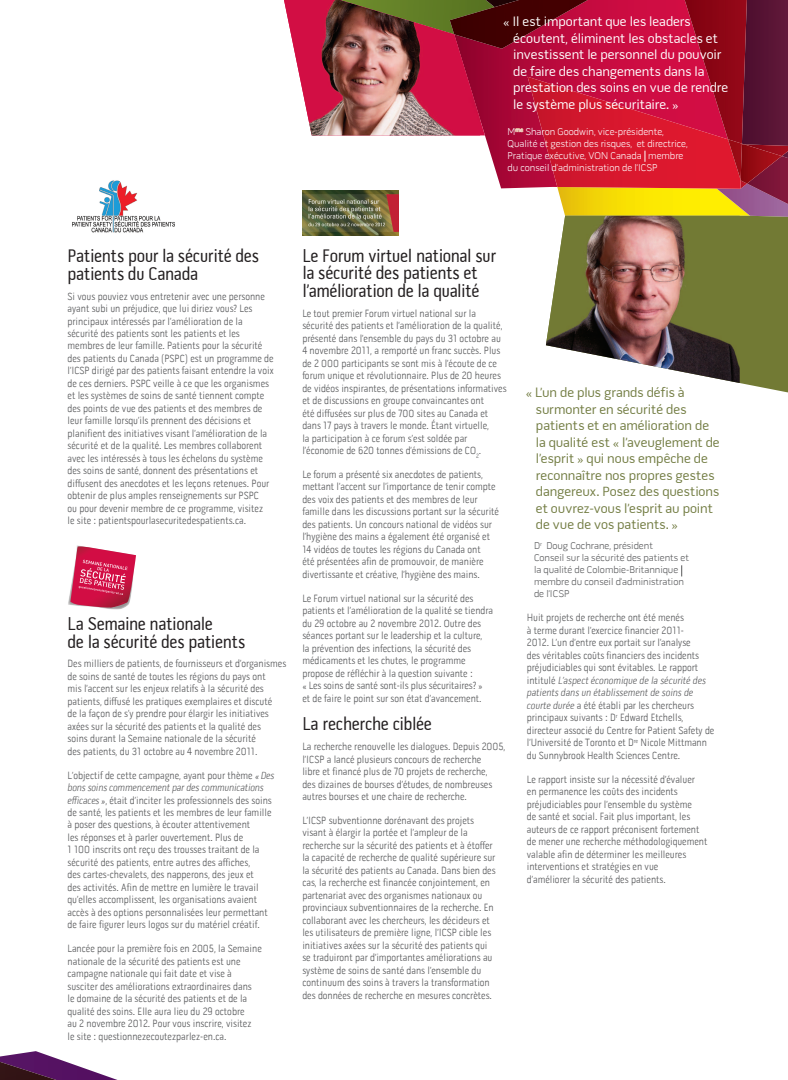
<style>
.page{position:relative;width:788px;height:1080px;background:#fff}
.page>*{position:absolute;margin:0;border:0;box-sizing:border-box;transform-origin:0 0}
.t1{font:18.75px/17.5px "Pill Gothic 300 mg";letter-spacing:-.015em;color:#231f20}
.t2{font:13.75px/16.5px "Pill Gothic 600 mg";color:#727c42}
.t3{font:13.75px/16.5px "Pill Gothic 600 mg";color:#fff}
.t4{font:300 10.62px/12.5px "Pill Gothic 300 mg";color:#57585a}
.t5{font:10.62px/12.5px "Pill Gothic 300 mg Light Obq";color:#57585a}
.t6{font:300 10px/12px "Pill Gothic 600 mg";color:#fff}
.t7{font:300 10px/12px "Pill Gothic 600 mg";color:#57585a}
.s1{font-family:"Pill Gothic 300 mg Light Obq";font-weight:400}
.s2{font-family:"Pill Gothic 300 mg";font-weight:300}
</style>
<div class="page">
<svg style="left:787px;top:218px;width:1px;height:29px"></svg>
<svg style="left:454px;top:0;width:230px;height:188px"></svg>
<img style="left:750px;top:204px;width:38px;height:13px">
<svg style="left:557px;top:184px;width:193px;height:32px"></svg>
<img style="left:527px;top:77px;width:213px;height:112px">
<img style="left:746px;top:0;width:42px;height:144px">
<img style="left:684px;top:0;width:62px;height:144px">
<img style="left:741px;top:144px;width:47px;height:60px">
<img style="left:740px;top:144px;width:41px;height:40px">
<img style="left:728px;top:139px;width:13px;height:41px">
<img style="left:494px;top:0;width:93px;height:49px">
<svg style="left:0;top:1051px;width:117px;height:29px"></svg>
<img style="left:0;top:1062px;width:56px;height:18px">
<img style="left:68px;top:545px;width:55px;height:65px">
<svg style="left:70px;top:546px;width:66px;height:62px"></svg>
<img style="left:303px;top:190px;width:95px;height:46px">
<svg style="left:515px;top:129px;width:8px;height:3px"></svg>
<div style="left:739px;top:216px;width:48px;height:176px;background:#727a34"></div>
<img style="left:546px;top:216px;width:193px;height:167px">
<svg style="left:480px;top:0;width:14px;height:135px"></svg>
<img style="left:284px;top:0;width:196px;height:135px">
<img style="left:72px;top:180px;width:103px;height:53px">
<p class="t3" style="left:513px;top:13px;width:217px;text-indent:-10px">« Il est important que les leaders écoutent, éliminent les obstacles et investissent le personnel du pouvoir de faire des changements dans la prestation des soins en vue de rendre le système plus sécuritaire. »</p>
<p class="t6" style="left:507px;top:126px;width:182px">M<sup>me</sup> Sharon Goodwin, vice-présidente, Qualité et gestion des risques, et directrice, Pratique exécutive, VON Canada membre du conseil d’administration de l’ICSP</p>
<h1 class="t1" style="left:68px;top:247px;width:193px">Patients pour la sécurité des patients du Canada</h1>
<p class="t4" style="left:68px;top:290px;width:207px">Si vous pouviez vous entretenir avec une personne ayant subi un préjudice, que lui diriez vous? Les principaux intéressés par l’amélioration de la sécurité des patients sont les patients et les membres de leur famille. Patients pour la sécurité des patients du Canada (PSPC) est un programme de l’ICSP dirigé par des patients faisant entendre la voix de ces derniers. PSPC veille à ce que les organismes et les systèmes de soins de santé tiennent compte des points de vue des patients et des membres de leur famille lorsqu’ils prennent des décisions et planifient des initiatives visant l’amélioration de la sécurité et de la qualité. Les membres collaborent avec les intéressés à tous les échelons du système des soins de santé, donnent des présentations et diffusent des anecdotes et les leçons retenues. Pour obtenir de plus amples renseignements sur PSPC<br>ou pour devenir membre de ce programme, visitez<br>le site : patientspourlasecuritedespatients.ca.</p>
<h1 class="t1" style="left:68px;top:615px;width:179px">La Semaine nationale<br>de la sécurité des patients</h1>
<p class="t4" style="left:68px;top:658px;width:220px">Des milliers de patients, de fournisseurs et d’organismes de soins de santé de toutes les régions du pays ont<br>mis l’accent sur les enjeux relatifs à la sécurité des patients, diffusé les pratiques exemplaires et discuté<br>de la façon de s’y prendre pour élargir les initiatives axées sur la sécurité des patients et la qualité des<br>soins durant la Semaine nationale de la sécurité<br>des patients, du 31 octobre au 4 novembre 2011.</p>
<p class="t4" style="left:68px;top:769px;width:208px">L’objectif de cette campagne, ayant pour thème <span class="s1">« Des</span></p>
<p class="t5" style="left:68px;top:781px;width:198px">bons soins commencement par des communications</p>
<p class="t4" style="left:68px;top:794px;width:206px"><span class="s1">efficaces »</span>, était d’inciter les professionnels des soins de santé, les patients et les membres de leur famille à poser des questions, à écouter attentivement<br>les réponses et à parler ouvertement. Plus de<br>1 100 inscrits ont reçu des trousses traitant de la sécurité des patients, entre autres des affiches,<br>des cartes-chevalets, des napperons, des jeux et<br>des activités. Afin de mettre en lumière le travail qu’elles accomplissent, les organisations avaient accès à des options personnalisées leur permettant de faire figurer leurs logos sur du matériel créatif.</p>
<p class="t4" style="left:68px;top:942px;width:196px">Lancée pour la première fois en 2005, la Semaine nationale de la sécurité des patients est une campagne nationale qui fait date et vise à susciter des améliorations extraordinaires dans<br>le domaine de la sécurité des patients et de la qualité des soins. Elle aura lieu du 29 octobre<br>au 2 novembre 2012. Pour vous inscrire, visitez<br>le site : questionnezecoutezparlez-en.ca.</p>
<h1 class="t1" style="left:302px;top:247px;width:195px">Le Forum virtuel national sur la sécurité des patients et l’amélioration de la qualité</h1>
<p class="t4" style="left:302px;top:307px;width:206px">Le tout premier Forum virtuel national sur la sécurité des patients et l’amélioration de la qualité, présenté dans l’ensemble du pays du 31 octobre au 4 novembre 2011, a remporté un franc succès. Plus de 2 000 participants se sont mis à l’écoute de ce forum unique et révolutionnaire. Plus de 20 heures de vidéos inspirantes, de présentations informatives et de discussions en groupe convaincantes ont<br>été diffusées sur plus de 700 sites au Canada et dans 17 pays à travers le monde. Étant virtuelle,<br>la participation à ce forum s’est soldée par l’économie de 620 tonnes d’émissions de CO<sub>2</sub>.</p>
<p class="t4" style="left:302px;top:468px;width:198px">Le forum a présenté six anecdotes de patients, mettant l’accent sur l’importance de tenir compte des voix des patients et des membres de leur famille dans les discussions portant sur la sécurité des patients. Un concours national de vidéos sur l’hygiène des mains a également été organisé et 14 vidéos de toutes les régions du Canada ont<br>été présentées afin de promouvoir, de manière divertissante et créative, l’hygiène des mains.</p>
<p class="t4" style="left:302px;top:592px;width:192px">Le Forum virtuel national sur la sécurité des patients et l’amélioration de la qualité se tiendra du 29 octobre au 2 novembre 2012. Outre des séances portant sur le leadership et la culture,<br>la prévention des infections, la sécurité des médicaments et les chutes, le programme propose de réfléchir à la question suivante :<br>« Les soins de santé sont-ils plus sécuritaires? »<br>et de faire le point sur son état d’avancement.</p>
<h1 class="t1" style="left:302px;top:715px;width:131px">La recherche ciblée</h1>
<p class="t4" style="left:302px;top:740px;width:205px">La recherche renouvelle les dialogues. Depuis 2005, l’ICSP a lancé plusieurs concours de recherche<br>libre et financé plus de 70 projets de recherche,<br>des dizaines de bourses d’études, de nombreuses autres bourses et une chaire de recherche.</p>
<p class="t4" style="left:302px;top:814px;width:195px">L’ICSP subventionne dorénavant des projets visant à élargir la portée et l’ampleur de la recherche sur la sécurité des patients et à étoffer la capacité de recherche de qualité supérieure sur la sécurité des patients au Canada. Dans bien des cas, la recherche est financée conjointement, en partenariat avec des organismes nationaux ou provinciaux subventionnaires de la recherche. En collaborant avec les chercheurs, les décideurs et les utilisateurs de première ligne, l’ICSP cible les initiatives axées sur la sécurité des patients qui se traduiront par d’importantes améliorations au système de soins de santé dans l’ensemble du continuum des soins à travers la transformation des données de recherche en mesures concrètes.</p>
<p class="t2" style="left:536px;top:385px;width:185px;text-indent:-10px">« L’un de plus grands défis à surmonter en sécurité des patients et en amélioration de la qualité est « l’aveuglement de l’esprit » qui nous empêche de reconnaître nos propres gestes dangereux. Posez des questions et ouvrez-vous l’esprit au point de vue de vos patients. »</p>
<p class="t7" style="left:534px;top:540px;width:156px">D<sup>r</sup> Doug Cochrane, président<br>Conseil sur la sécurité des patients et la qualité de Colombie-Britannique membre du conseil d’administration de l’ICSP</p>
<p class="t4" style="left:527px;top:612px;width:174px">Huit projets de recherche ont été menés<br>à terme durant l’exercice financier 2011- 2012. L’un d’entre eux portait sur l’analyse des véritables coûts financiers des incidents préjudiciables qui sont évitables. Le rapport</p>
<p class="t5" style="left:527px;top:674px;width:181px"><span class="s2">intitulé</span> L’aspect économique de la sécurité des patients dans un établissement de soins de</p>
<p class="t4" style="left:526px;top:699px;width:189px"><span class="s1">courte durée</span> a été établi par les chercheurs principaux suivants : D<sup>r</sup> Edward Etchells, directeur associé du Centre for Patient Safety de l’Université de Toronto et D<sup>re</sup> Nicole Mittmann du Sunnybrook Health Sciences Centre.</p>
<p class="t4" style="left:527px;top:773px;width:182px">Le rapport insiste sur la nécessité d’évaluer<br>en permanence les coûts des incidents préjudiciables pour l’ensemble du système<br>de santé et social. Fait plus important, les auteurs de ce rapport préconisent fortement de mener une recherche méthodologiquement valable afin de déterminer les meilleures interventions et stratégies en vue<br>d’améliorer la sécurité des patients.</p>
</div>
